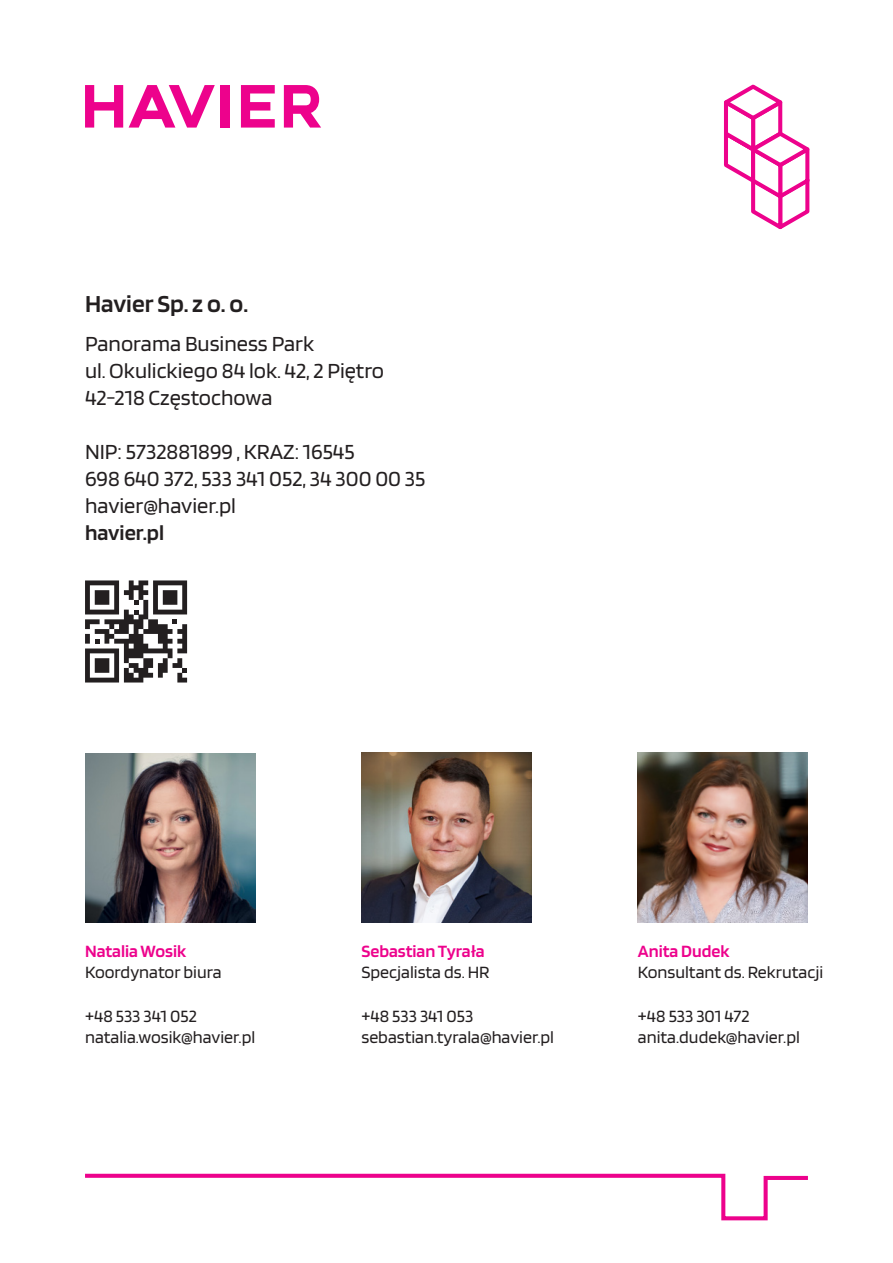
<style>
.page{position:relative;width:893px;height:1263px;background:#fff}
.page>*{position:absolute;margin:0;border:0;box-sizing:border-box;transform-origin:0 0}
.Styl_akapitowy_3{font:600 25.5px "Blinker";color:#231f20}
.Styl_akapitowy_3-2{font:22.5px "Blinker";color:#231f20}
.Styl_akapitowy_3-3{font:600 22.5px "Blinker";color:#231f20}
.Styl_akapitowy_3-4{font:18px "Blinker";color:#231f20}
.Styl_akapitowy_3-5{font:600 18px "Blinker";color:#ed028c}
</style>
<div class="page">
<svg style="left:85px;top:1173px;width:723px;height:48px"></svg>
<div style="left:221px;top:85px;width:9px;height:43px;background:#ed028c"></div>
<svg style="left:85px;top:85px;width:38px;height:43px"></svg>
<svg style="left:284px;top:85px;width:37px;height:43px"></svg>
<svg style="left:129px;top:85px;width:86px;height:43px"></svg>
<svg style="left:241px;top:85px;width:34px;height:43px"></svg>
<svg style="left:724px;top:84px;width:86px;height:146px"></svg>
<svg style="left:85px;top:580px;width:102px;height:102px"></svg>
<img style="left:85px;top:753px;width:170px;height:169px">
<img style="left:361px;top:752px;width:170px;height:170px">
<img style="left:638px;top:752px;width:170px;height:170px">
<p class="Styl_akapitowy_3" style="left:85px;top:290px;width:165px">Havier Sp. z o. o.</p>
<p class="Styl_akapitowy_3-2" style="left:85px;top:332px;width:231px">Panorama Business Park</p>
<p class="Styl_akapitowy_3-2" style="left:85px;top:359px;width:301px">ul. Okulickiego 84 lok. 42, 2 Piętro</p>
<p class="Styl_akapitowy_3-2" style="left:85px;top:386px;width:189px">42-218 Częstochowa</p>
<p class="Styl_akapitowy_3-2" style="left:85px;top:440px;width:271px">NIP: 5732881899 , KRAZ: 16545</p>
<p class="Styl_akapitowy_3-2" style="left:85px;top:467px;width:342px">698 640 372, 533 341 052, 34 300 00 35</p>
<p class="Styl_akapitowy_3-2" style="left:85px;top:494px;width:152px">havier@havier.pl</p>
<p class="Styl_akapitowy_3-3" style="left:85px;top:521px;width:81px">havier.pl</p>
<p class="Styl_akapitowy_3-5" style="left:85px;top:941px;width:103px">Natalia Wosik</p>
<p class="Styl_akapitowy_3-4" style="left:85px;top:963px;width:138px">Koordynator biura</p>
<p class="Styl_akapitowy_3-4" style="left:85px;top:1006px;width:113px">+48 533 341 052</p>
<p class="Styl_akapitowy_3-4" style="left:85px;top:1028px;width:172px">natalia.wosik@havier.pl</p>
<p class="Styl_akapitowy_3-5" style="left:361px;top:941px;width:125px">Sebastian Tyrała</p>
<p class="Styl_akapitowy_3-4" style="left:361px;top:963px;width:130px">Specjalista ds. HR</p>
<p class="Styl_akapitowy_3-4" style="left:361px;top:1006px;width:113px">+48 533 341 053</p>
<p class="Styl_akapitowy_3-4" style="left:361px;top:1028px;width:194px">sebastian.tyrala@havier.pl</p>
<p class="Styl_akapitowy_3-5" style="left:638px;top:941px;width:93px">Anita Dudek</p>
<p class="Styl_akapitowy_3-4" style="left:638px;top:963px;width:187px">Konsultant ds. Rekrutacji</p>
<p class="Styl_akapitowy_3-4" style="left:638px;top:1006px;width:113px">+48 533 301 472</p>
<p class="Styl_akapitowy_3-4" style="left:638px;top:1028px;width:164px">anita.dudek@havier.pl</p>
</div>
